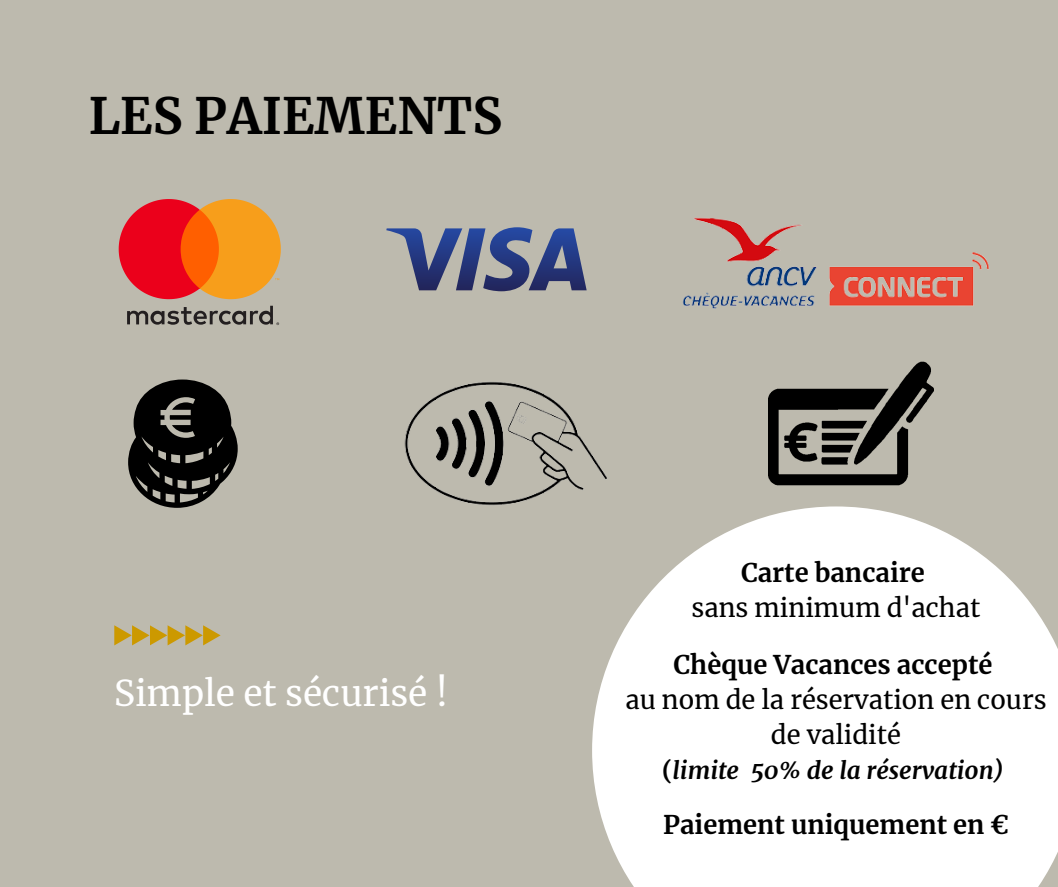
<style>
.page{position:relative;width:1058px;height:887px;background:#fff}
.page>*{position:absolute;margin:0;border:0;box-sizing:border-box;transform-origin:0 0}
.t1{font:700 49.5px "Merriweather";color:#000}
.t2{font:35.25px "Merriweather";color:#fff}
.t3{font:700 25.5px "Merriweather";color:#000}
.t4{font:25.5px/34.8px "Merriweather";color:#000;text-align:center}
.t5{font:italic 700 24px "Merriweather";color:#000}
.s1{font-style:normal}
</style>
<div class="page">
<div style="left:0;top:0;width:1058px;height:886px;background:#bdbaae"></div>
<svg style="left:114px;top:625px;width:107px;height:20px"></svg>
<svg style="left:592px;top:506px;width:466px;height:380px;background:#f6f5f4"></svg>
<svg style="left:386px;top:227px;width:200px;height:64px"></svg>
<svg style="left:127px;top:306px;width:152px;height:19px"></svg>
<svg style="left:119px;top:199px;width:162px;height:100px;background:#ea612e"></svg>
<svg style="left:128px;top:379px;width:110px;height:129px"></svg>
<img style="left:683px;top:218px;width:307px;height:91px">
<img style="left:768px;top:361px;width:165px;height:125px">
<img style="left:404px;top:382px;width:222px;height:143px">
<h1 class="t1" style="left:89px;top:86px;width:415px">LES PAIEMENTS</h1>
<h2 class="t2" style="left:114px;top:671px;width:335px">Simple et sécurisé !</h2>
<p class="t3" style="left:741px;top:556px;width:185px">Carte bancaire</p>
<p class="t4" style="left:691px;top:590px;width:290px">sans minimum d'achat</p>
<p class="t3" style="left:673px;top:649px;width:320px">Chèque Vacances accepté</p>
<p class="t4" style="left:625px;top:682px;width:422px">au nom de la réservation en cours de validité</p>
<p class="t5" style="left:662px;top:755px;width:343px"><span class="s1">(</span>limite 50% de la réservation)</p>
<p class="t3" style="left:663px;top:808px;width:347px">Paiement uniquement en €</p>
</div>
